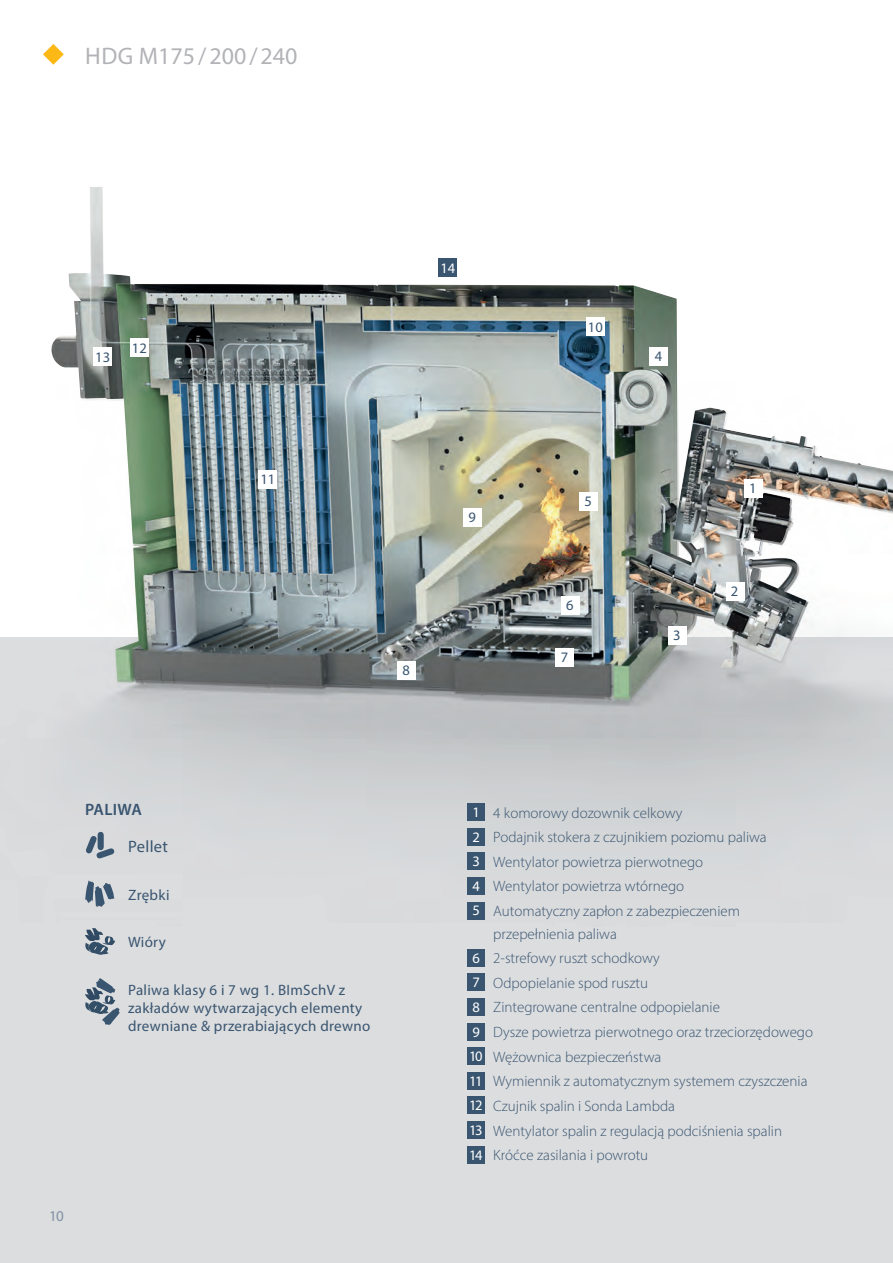
<style>
.page{position:relative;width:893px;height:1263px;background:#fff}
.page>*{position:absolute;margin:0;border:0;box-sizing:border-box;transform-origin:0 0}
.t1{font:24px "Myriad Pro";color:#b2b3b7}
.t2{font:600 16.5px "Myriad Pro";letter-spacing:.02em;color:#395570}
.t3{font:16.5px "Myriad Pro";letter-spacing:.02em;color:#395570}
.Technische_Details{font:300 15px/22.5px "Myriad Pro";color:#395570}
.Grundtext{font:15px/18px "Myriad Pro";letter-spacing:.02em;color:#395570}
.t4{font:15px "Myriad Pro";color:#8190a4}
.t5{font:14.55px "Myriad Pro";letter-spacing:-.1em;color:#fff}
.t6{font:14.55px "Myriad Pro";color:#395570}
</style>
<div class="page">
<div style="left:0;top:638px;width:893px;height:625px;background:#dcdddf"></div>
<img style="left:0;top:439px;width:893px;height:481px">
<img style="left:51px;top:187px;width:756px;height:511px">
<div style="left:744px;top:480px;width:18px;height:18px;background:#fff"></div>
<div style="left:726px;top:582px;width:18px;height:19px;background:#fff"></div>
<div style="left:668px;top:626px;width:18px;height:18px;background:#fff"></div>
<div style="left:650px;top:347px;width:18px;height:18px;background:#fff"></div>
<div style="left:580px;top:493px;width:18px;height:18px;background:#fff"></div>
<div style="left:561px;top:596px;width:19px;height:18px;background:#fff"></div>
<div style="left:556px;top:648px;width:18px;height:18px;background:#fff"></div>
<div style="left:398px;top:661px;width:18px;height:18px;background:#fff"></div>
<div style="left:463px;top:508px;width:19px;height:18px;background:#fff"></div>
<div style="left:259px;top:470px;width:18px;height:18px;background:#fff"></div>
<div style="left:130px;top:338px;width:18px;height:18px;background:#fff"></div>
<div style="left:94px;top:347px;width:18px;height:18px;background:#fff"></div>
<div style="left:586px;top:317px;width:18px;height:18px;background:#fff"></div>
<div style="left:439px;top:259px;width:18px;height:18px;background:#395570"></div>
<div style="left:468px;top:803px;width:17px;height:17px;background:#395570"></div>
<div style="left:468px;top:828px;width:17px;height:17px;background:#395570"></div>
<div style="left:468px;top:853px;width:17px;height:17px;background:#395570"></div>
<div style="left:468px;top:877px;width:17px;height:17px;background:#395570"></div>
<div style="left:468px;top:902px;width:17px;height:17px;background:#395570"></div>
<div style="left:468px;top:949px;width:17px;height:17px;background:#395570"></div>
<div style="left:468px;top:974px;width:17px;height:17px;background:#395570"></div>
<div style="left:468px;top:998px;width:17px;height:17px;background:#395570"></div>
<div style="left:468px;top:1023px;width:17px;height:17px;background:#395570"></div>
<div style="left:468px;top:1048px;width:17px;height:17px;background:#395570"></div>
<div style="left:468px;top:1072px;width:17px;height:17px;background:#395570"></div>
<div style="left:468px;top:1097px;width:17px;height:17px;background:#395570"></div>
<div style="left:468px;top:1121px;width:17px;height:17px;background:#395570"></div>
<div style="left:468px;top:1146px;width:17px;height:17px;background:#395570"></div>
<svg style="left:43px;top:44px;width:21px;height:21px"></svg>
<svg style="left:85px;top:928px;width:30px;height:27px"></svg>
<svg style="left:85px;top:880px;width:29px;height:27px"></svg>
<svg style="left:86px;top:832px;width:29px;height:29px"></svg>
<svg style="left:85px;top:978px;width:35px;height:47px"></svg>
<p class="t1" style="left:85px;top:41px;width:214px">HDG M175/200/240</p>
<p class="t6" style="left:95px;top:348px;width:16px">13</p>
<p class="t6" style="left:132px;top:339px;width:16px">12</p>
<p class="t6" style="left:261px;top:471px;width:16px">11</p>
<p class="t5" style="left:441px;top:259px;width:16px">14</p>
<p class="t6" style="left:403px;top:661px;width:9px">8</p>
<p class="t6" style="left:468px;top:508px;width:9px">9</p>
<p class="t6" style="left:588px;top:318px;width:16px">10</p>
<p class="t6" style="left:585px;top:492px;width:9px">5</p>
<p class="t6" style="left:566px;top:596px;width:9px">6</p>
<p class="t6" style="left:561px;top:648px;width:9px">7</p>
<p class="t6" style="left:655px;top:347px;width:9px">4</p>
<p class="t6" style="left:673px;top:626px;width:9px">3</p>
<p class="t6" style="left:749px;top:480px;width:9px">1</p>
<p class="t6" style="left:731px;top:582px;width:9px">2</p>
<p class="t2" style="left:85px;top:799px;width:58px">PALIWA</p>
<p class="t3" style="left:128px;top:836px;width:41px">Pellet</p>
<p class="Grundtext" style="left:128px;top:885px;width:43px">Zrębki</p>
<p class="Grundtext" style="left:128px;top:933px;width:39px">Wióry</p>
<p class="Grundtext" style="left:128px;top:981px;width:244px">Paliwa klasy 6 i 7 wg 1. BImSchV z zakładów wytwarzających elementy drewniane &amp; przerabiających drewno</p>
<p class="t4" style="left:49px;top:1207px;width:16px">10</p>
<p class="t5" style="left:472px;top:803px;width:9px">1</p>
<p class="Technische_Details" style="left:493px;top:801px;width:190px">4 komorowy dozownik celkowy</p>
<p class="t5" style="left:472px;top:828px;width:9px">2</p>
<p class="Technische_Details" style="left:493px;top:826px;width:275px">Podajnik stokera z czujnikiem poziomu paliwa</p>
<p class="t5" style="left:472px;top:852px;width:9px">3</p>
<p class="Technische_Details" style="left:493px;top:850px;width:211px">Wentylator powietrza pierwotnego</p>
<p class="t5" style="left:472px;top:877px;width:9px">4</p>
<p class="Technische_Details" style="left:493px;top:875px;width:192px">Wentylator powietrza wtórnego</p>
<p class="t5" style="left:472px;top:902px;width:9px">5</p>
<p class="Technische_Details" style="left:493px;top:900px;width:248px">Automatyczny zapłon z zabezpieczeniem przepełnienia paliwa</p>
<p class="t5" style="left:472px;top:949px;width:9px">6</p>
<p class="Technische_Details" style="left:493px;top:947px;width:168px">2-strefowy ruszt schodkowy</p>
<p class="t5" style="left:472px;top:973px;width:9px">7</p>
<p class="Technische_Details" style="left:493px;top:971px;width:156px">Odpopielanie spod rusztu</p>
<p class="t5" style="left:472px;top:998px;width:9px">8</p>
<p class="Technische_Details" style="left:493px;top:996px;width:228px">Zintegrowane centralne odpopielanie</p>
<p class="t5" style="left:472px;top:1023px;width:9px">9</p>
<p class="Technische_Details" style="left:493px;top:1021px;width:321px">Dysze powietrza pierwotnego oraz trzeciorzędowego</p>
<p class="t5" style="left:469px;top:1047px;width:15px">10</p>
<p class="Technische_Details" style="left:493px;top:1045px;width:170px">Wężownica bezpieczeństwa</p>
<p class="t5" style="left:469px;top:1072px;width:15px">11</p>
<p class="Technische_Details" style="left:493px;top:1070px;width:316px">Wymiennik z automatycznym systemem czyszczenia</p>
<p class="t5" style="left:469px;top:1096px;width:15px">12</p>
<p class="Technische_Details" style="left:493px;top:1094px;width:183px">Czujnik spalin i Sonda Lambda</p>
<p class="t5" style="left:469px;top:1121px;width:15px">13</p>
<p class="Technische_Details" style="left:493px;top:1119px;width:290px">Wentylator spalin z regulacją podciśnienia spalin</p>
<p class="t5" style="left:469px;top:1146px;width:15px">14</p>
<p class="Technische_Details" style="left:493px;top:1144px;width:156px">Króćce zasilania i powrotu</p>
</div>
